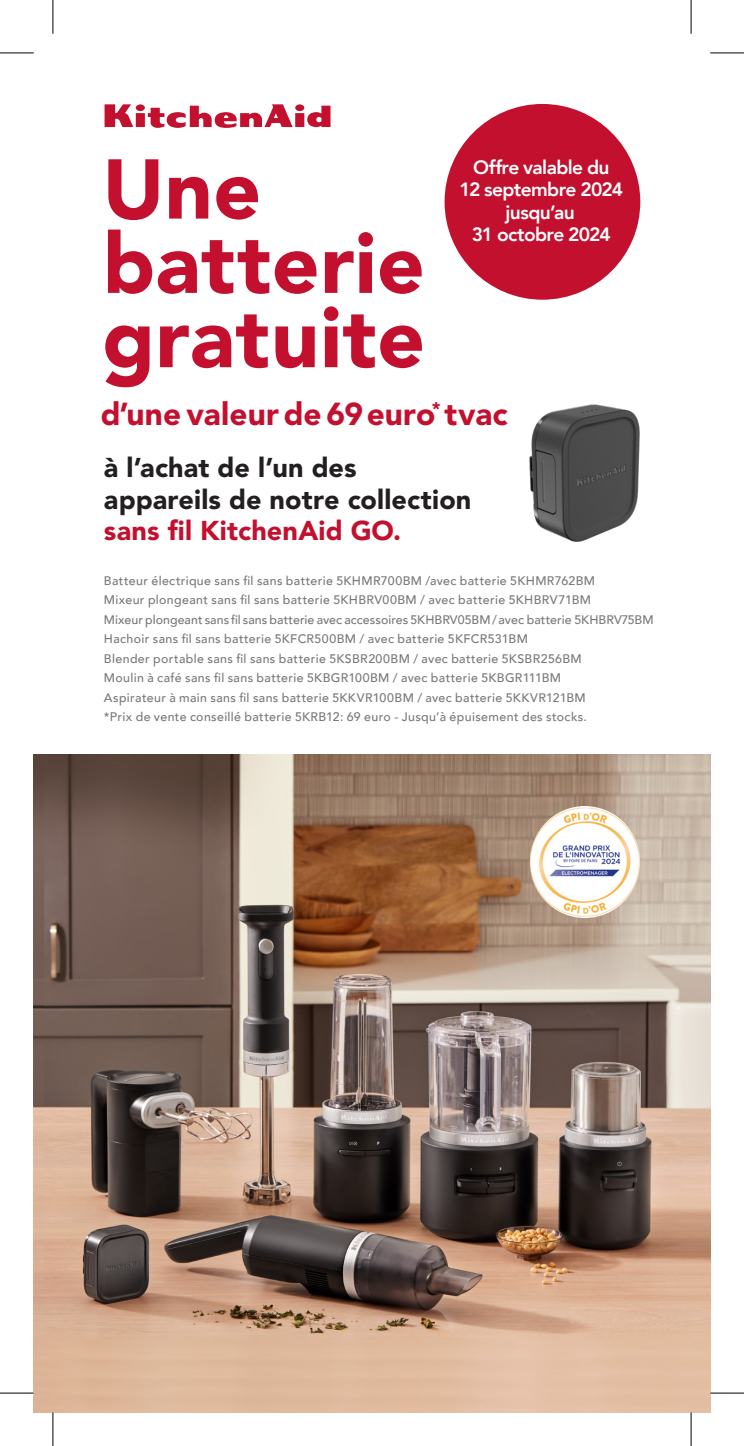
<style>
.page{position:relative;width:744px;height:1446px;background:#fff}
.page>*{position:absolute;margin:0;border:0;box-sizing:border-box;transform-origin:0 0}
.t1{font:900 83.7px/74.2px "Avenir LT Pro";letter-spacing:.005em;color:#c3102f}
.t2{font:900 31.5px "Avenir LT Pro";letter-spacing:.005em;color:#c3102f}
.t3{font:900 27px/31.5px "Avenir LT Pro";letter-spacing:.005em;color:#231f20}
.t4{font:800 19.12px "Avenir";letter-spacing:-.03em;color:#fff}
.t5{font:500 12.38px "Avenir";letter-spacing:.03em;color:#76787b}
.t6{font:500 12.38px "Avenir";letter-spacing:.005em;color:#76787b}
.s1{color:#c3102f}
</style>
<div class="page">
<img style="left:34px;top:754px;width:676px;height:657px">
<svg style="left:105px;top:104px;width:225px;height:24px"></svg>
<img style="left:530px;top:805px;width:110px;height:113px">
<div style="left:444px;top:104px;width:196px;height:196px;background:#c3102f;border-radius:50%"></div>
<img style="left:529px;top:404px;width:111px;height:138px">
<hr style="left:0;top:53px;width:34px;height:1px;background:#000">
<hr style="left:710px;top:53px;width:34px;height:1px;background:#000">
<hr style="left:0;top:1392px;width:34px;height:1px;background:#000">
<hr style="left:710px;top:1392px;width:34px;height:1px;background:#000">
<hr style="left:53px;top:0;width:1px;height:34px;background:#000">
<hr style="left:53px;top:1411px;width:1px;height:34px;background:#000">
<hr style="left:690px;top:0;width:1px;height:34px;background:#000">
<hr style="left:690px;top:1411px;width:1px;height:34px;background:#000">
<p class="t4" style="left:473px;top:152px;width:138px">Offre valable du</p>
<p class="t4" style="left:459px;top:175px;width:165px">12 septembre 2024</p>
<p class="t4" style="left:505px;top:197px;width:71px">jusqu’au</p>
<p class="t4" style="left:472px;top:220px;width:141px">31 octobre 2024</p>
<p class="t1" style="left:102px;top:152px;width:324px">Une batterie gratuite</p>
<p class="t2" style="left:101px;top:395px;width:408px">d’une valeur de 69 euro<sup>*</sup> tvac</p>
<p class="t3" style="left:104px;top:452px;width:369px">à l’achat de l’un des appareils de notre collection <span class="s1">sans fil KitchenAid GO.</span></p>
<p class="t5" style="left:104px;top:569px;width:492px">Batteur électrique sans fil sans batterie 5KHMR700BM /avec batterie 5KHMR762BM</p>
<p class="t5" style="left:104px;top:589px;width:488px">Mixeur plongeant sans fil sans batterie 5KHBRV00BM / avec batterie 5KHBRV71BM</p>
<p class="t6" style="left:104px;top:608px;width:551px">Mixeur plongeant sans fil sans batterie avec accessoires 5KHBRV05BM / avec batterie 5KHBRV75BM</p>
<p class="t5" style="left:104px;top:628px;width:425px">Hachoir sans fil sans batterie 5KFCR500BM / avec batterie 5KFCR531BM</p>
<p class="t5" style="left:104px;top:647px;width:479px">Blender portable sans fil sans batterie 5KSBR200BM / avec batterie 5KSBR256BM</p>
<p class="t5" style="left:104px;top:667px;width:458px">Moulin à café sans fil sans batterie 5KBGR100BM / avec batterie 5KBGR111BM</p>
<p class="t5" style="left:104px;top:686px;width:483px">Aspirateur à main sans fil sans batterie 5KKVR100BM / avec batterie 5KKVR121BM</p>
<p class="t5" style="left:104px;top:706px;width:484px">*Prix de vente conseillé batterie 5KRB12: 69 euro - Jusqu’à épuisement des stocks.</p>
</div>
